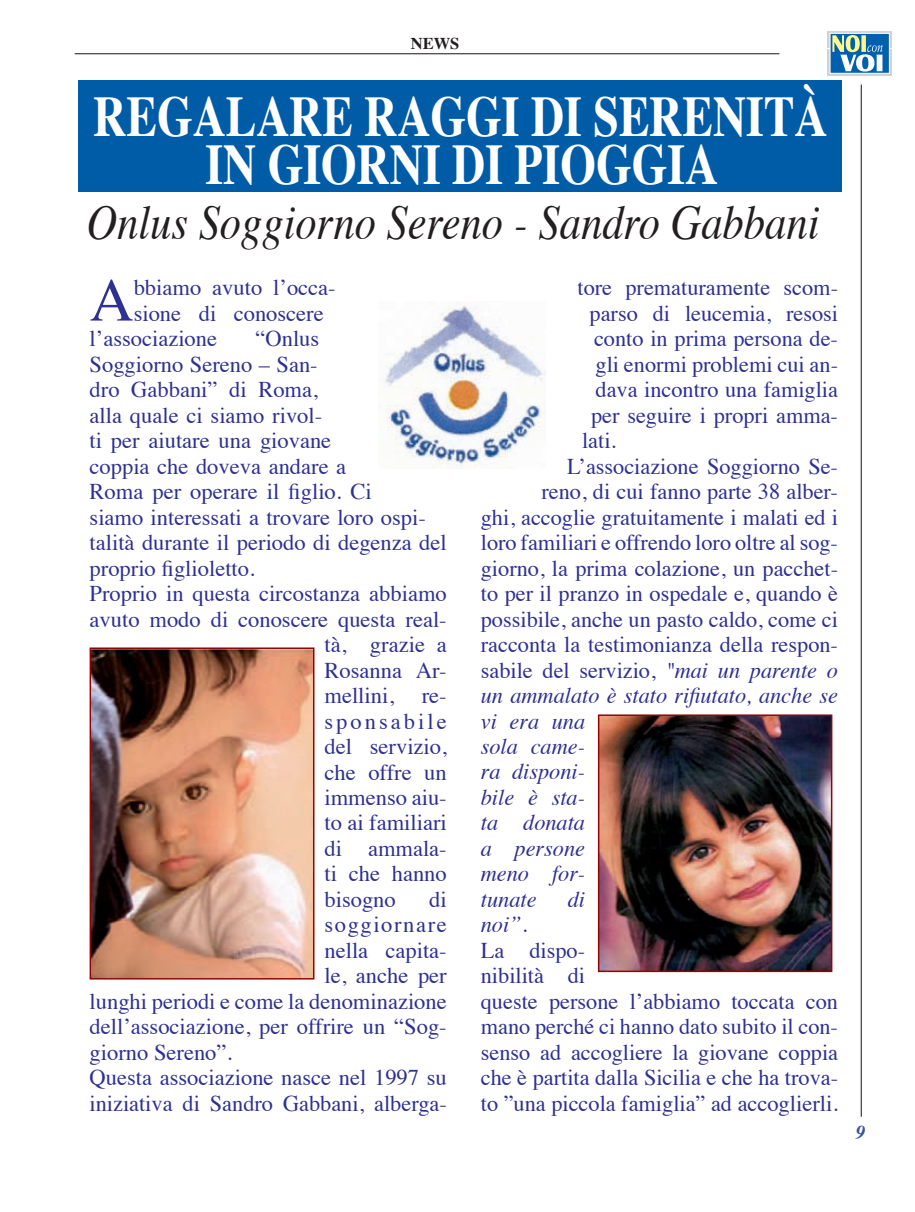
<style>
.page{position:relative;width:915px;height:1212px;background:#fff}
.page>*{position:absolute;margin:0;border:0;box-sizing:border-box;transform-origin:0 0}
.t1{font:61.05px "Times";color:#2e3092}
.t2{font:700 57.45px/48px "Times";color:#fff;text-align:center;scale:.8 1}
.t3{font:italic 48.3px "Times";color:#231f20;scale:.88 1}
.t4{font:22.5px/25.5px "Times";color:#2e3092}
.t5{font:italic 22.5px "Times";color:#2e3092}
.t6{font:22.5px "Times";letter-spacing:.07em;color:#2e3092}
.t7{font:22.5px "Times";letter-spacing:.135em;color:#2e3092}
.t8{font:italic 700 19.5px "Times";color:#3853a3}
.t9{font:700 16.5px "Times";color:#231f20}
.s1{font-style:italic}
</style>
<div class="page">
<img style="left:378px;top:301px;width:167px;height:167px">
<hr style="left:75px;top:53px;width:704px;height:1px;background:#231f20">
<hr style="left:860px;top:85px;width:1px;height:1032px;background:#231f20">
<svg style="left:827px;top:31px;width:65px;height:45px"></svg>
<div style="left:827px;top:31px;width:64px;height:16px;background:#d1d2d4"></div>
<div style="left:827px;top:49px;width:64px;height:26px;background:linear-gradient(to right,#e7ecf1,#e9eff4)"></div>
<div style="left:829px;top:33px;width:60px;height:40px;background:#0160ae;border:1px solid #fff"></div>
<svg style="left:832px;top:35px;width:50px;height:37px"></svg>
<div style="left:79px;top:80px;width:763px;height:112px;background:#015ca8"></div>
<img style="left:93px;top:650px;width:218px;height:326px">
<div style="left:90px;top:647px;width:224px;height:332px;border:2px solid #920407"></div>
<img style="left:600px;top:717px;width:229px;height:252px">
<div style="left:597px;top:714px;width:235px;height:258px;border:2px solid #920407"></div>
<p class="t9" style="left:410px;top:27px;width:50px">NEWS</p>
<h2 class="t2" style="left:93px;top:86px;width:918px">REGALARE RAGGI DI SERENITÀ<br>IN GIORNI DI PIOGGIA</h2>
<h3 class="t3" style="left:86px;top:181px;width:834px">Onlus Soggiorno Sereno - Sandro Gabbani</h3>
<h1 class="t1" style="left:90px;top:243px;width:46px">A</h1>
<p class="t4" style="left:134px;top:273px;width:203px">bbiamo avuto l’occa-</p>
<p class="t4" style="left:134px;top:298px;width:191px">sione di conoscere</p>
<p class="t4" style="left:90px;top:324px;width:129px">l’associazione</p>
<p class="t4" style="left:255px;top:324px;width:65px">“Onlus</p>
<p class="t4" style="left:90px;top:349px;width:229px">Soggiorno Sereno – San-</p>
<p class="t4" style="left:90px;top:375px;width:229px">dro Gabbani” di Roma,</p>
<p class="t4" style="left:90px;top:400px;width:234px">alla quale ci siamo rivol-</p>
<p class="t4" style="left:90px;top:426px;width:243px">ti per aiutare una giovane</p>
<p class="t4" style="left:90px;top:451px;width:258px">coppia che doveva andare a</p>
<p class="t4" style="left:90px;top:477px;width:283px">Roma per operare il figlio. Ci</p>
<p class="t4" style="left:90px;top:502px;width:337px">siamo interessati a trovare loro ospi-</p>
<p class="t4" style="left:90px;top:528px;width:358px">talità durante il periodo di degenza del</p>
<p class="t4" style="left:90px;top:553px;width:167px">proprio figlioletto.</p>
<p class="t4" style="left:90px;top:579px;width:358px">Proprio in questa circostanza abbiamo</p>
<p class="t4" style="left:90px;top:604px;width:358px">avuto modo di conoscere questa real-</p>
<p class="t4" style="left:324px;top:630px;width:124px">tà, grazie a</p>
<p class="t4" style="left:324px;top:655px;width:124px">Rosanna Ar-</p>
<p class="t4" style="left:324px;top:681px;width:124px">mellini, re-</p>
<p class="t7" style="left:324px;top:700px;width:124px">sponsabile</p>
<p class="t4" style="left:324px;top:732px;width:124px">del servizio,</p>
<p class="t4" style="left:324px;top:757px;width:124px">che offre un</p>
<p class="t4" style="left:324px;top:783px;width:124px">immenso aiu-</p>
<p class="t4" style="left:324px;top:808px;width:124px">to ai familiari</p>
<p class="t4" style="left:324px;top:834px;width:124px">di ammala-</p>
<p class="t4" style="left:324px;top:859px;width:124px">ti che hanno</p>
<p class="t4" style="left:324px;top:885px;width:73px">bisogno</p>
<p class="t4" style="left:429px;top:885px;width:19px">di</p>
<p class="t6" style="left:324px;top:904px;width:124px">soggiornare</p>
<p class="t4" style="left:324px;top:936px;width:124px">nella capita-</p>
<p class="t4" style="left:324px;top:961px;width:124px">le, anche per</p>
<p class="t4" style="left:90px;top:987px;width:358px">lunghi periodi e come la denominazione</p>
<p class="t4" style="left:90px;top:1012px;width:358px">dell’associazione, per offrire un “Sog-</p>
<p class="t4" style="left:90px;top:1038px;width:144px">giorno Sereno”.</p>
<p class="t4" style="left:90px;top:1063px;width:358px">Questa associazione nasce nel 1997 su</p>
<p class="t4" style="left:90px;top:1089px;width:358px">iniziativa di Sandro Gabbani, alberga-</p>
<p class="t4" style="left:577px;top:273px;width:262px">tore prematuramente scom-</p>
<p class="t4" style="left:589px;top:298px;width:250px">parso di leucemia, resosi</p>
<p class="t4" style="left:594px;top:324px;width:245px">conto in prima persona de-</p>
<p class="t4" style="left:595px;top:349px;width:244px">gli enormi problemi cui an-</p>
<p class="t4" style="left:595px;top:375px;width:244px">dava incontro una famiglia</p>
<p class="t4" style="left:591px;top:400px;width:248px">per seguire i propri amma-</p>
<p class="t4" style="left:582px;top:426px;width:36px">lati.</p>
<p class="t4" style="left:567px;top:451px;width:272px">L’associazione Soggiorno Se-</p>
<p class="t4" style="left:541px;top:477px;width:298px">reno, di cui fanno parte 38 alber-</p>
<p class="t4" style="left:480px;top:502px;width:359px">ghi, accoglie gratuitamente i malati ed i</p>
<p class="t4" style="left:480px;top:528px;width:358px">loro familiari e offrendo loro oltre al sog-</p>
<p class="t4" style="left:480px;top:553px;width:358px">giorno, la prima colazione, un pacchet-</p>
<p class="t4" style="left:480px;top:579px;width:358px">to per il pranzo in ospedale e, quando è</p>
<p class="t4" style="left:480px;top:604px;width:358px">possibile, anche un pasto caldo, come ci</p>
<p class="t4" style="left:480px;top:630px;width:358px">racconta la testimonianza della respon-</p>
<p class="t4" style="left:480px;top:655px;width:358px">sabile del servizio, <span class="s1">"mai un parente o</span></p>
<p class="t5" style="left:480px;top:676px;width:358px">un ammalato è stato rifiutato, anche se</p>
<p class="t5" style="left:480px;top:701px;width:106px">vi era una</p>
<p class="t5" style="left:480px;top:727px;width:106px">sola came-</p>
<p class="t5" style="left:480px;top:752px;width:106px">ra disponi-</p>
<p class="t5" style="left:480px;top:778px;width:106px">bile è sta-</p>
<p class="t5" style="left:480px;top:803px;width:106px">ta donata</p>
<p class="t5" style="left:480px;top:829px;width:106px">a persone</p>
<p class="t5" style="left:480px;top:854px;width:106px">meno for-</p>
<p class="t5" style="left:480px;top:880px;width:57px">tunate</p>
<p class="t5" style="left:567px;top:880px;width:19px">di</p>
<p class="t4" style="left:480px;top:910px;width:359px"><span class="s1">noi”</span>.<br>La dispo-<br>nibilità di<br>queste persone l’abbiamo toccata con mano perché ci hanno dato subito il con&shy;senso ad accogliere la giovane coppia che è partita dalla Sicilia e che ha trova&shy;to ”una piccola famiglia” ad accoglierli.</p>
<p class="t8" style="left:855px;top:1114px;width:11px">9</p>
</div>
